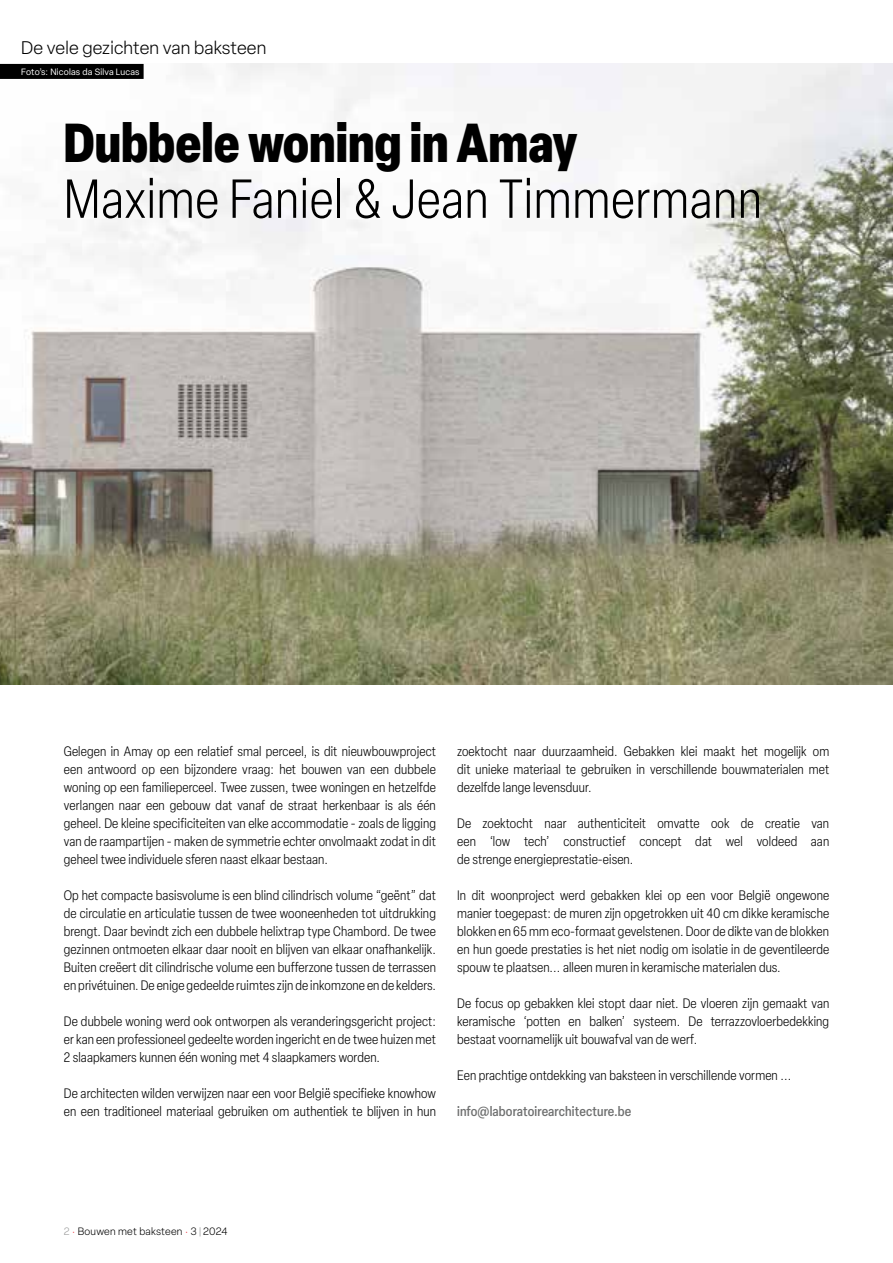
<style>
.page{position:relative;width:893px;height:1263px;background:#fff}
.page>*{position:absolute;margin:0;border:0;box-sizing:border-box;transform-origin:0 0}
.t1{font:300 condensed 54px "Elza";letter-spacing:.015em;color:#000;scale:.96 1}
.t2{font:900 condensed 54px "Elza";color:#000;scale:.91 1}
.t3{font:300 18px "Elza";letter-spacing:.01em;color:#000}
.t4{font:300 condensed 13.5px/18px "Elza";letter-spacing:.01em;color:#000;text-align:justify}
.t5{font:500 condensed 13.5px "Elza";letter-spacing:.01em;color:#6f7070}
.t6{font:300 10.5px "Elza";letter-spacing:.025em;color:#000}
.t7{font:9px "Elza";letter-spacing:.025em;color:#fff}
.s1{color:#9d9e9e}
.s2{color:#e7000e}
</style>
<div class="page">
<img style="left:0;top:64px;width:893px;height:620px">
<div style="left:0;top:64px;width:144px;height:15px;background:#000"></div>
<h2 class="t3" style="left:21px;top:36px;width:247px">De vele gezichten van baksteen</h2>
<p class="t7" style="left:21px;top:65px;width:120px">Foto’s: Nicolas da Silva Lucas</p>
<h1 class="t2" style="left:64px;top:104px;width:566px">Dubbele woning in Amay</h1>
<h1 class="t1" style="left:64px;top:164px;width:729px">Maxime Faniel &amp; Jean Timmermann</h1>
<p class="t4" style="left:64px;top:742px;width:374px">Gelegen in Amay op een relatief smal perceel, is dit nieuwbouwproject een antwoord op een bijzondere vraag: het bouwen van een dubbele woning op een familieperceel. Twee zussen, twee woningen en hetzelfde verlangen naar een gebouw dat vanaf de straat herkenbaar is als één geheel. De kleine specificiteiten van elke accommodatie - zoals de ligging van de raampartijen - maken de symmetrie echter onvolmaakt zodat in dit geheel twee individuele sferen naast elkaar bestaan.</p>
<p class="t4" style="left:64px;top:886px;width:374px">Op het compacte basisvolume is een blind cilindrisch volume “geënt” dat de circulatie en articulatie tussen de twee wooneenheden tot uitdrukking brengt. Daar bevindt zich een dubbele helixtrap type Chambord. De twee gezinnen ontmoeten elkaar daar nooit en blijven van elkaar onafhankelijk.<br>Buiten creëert dit cilindrische volume een bufferzone tussen de terrassen en privétuinen. De enige gedeelde ruimtes zijn de inkomzone en de kelders.</p>
<p class="t4" style="left:64px;top:1012px;width:374px">De dubbele woning werd ook ontworpen als veranderingsgericht project: er kan een professioneel gedeelte worden ingericht en de twee huizen met 2 slaapkamers kunnen één woning met 4 slaapkamers worden.</p>
<p class="t4" style="left:64px;top:1084px;width:374px">De architecten wilden verwijzen naar een voor België specifieke knowhow en een traditioneel materiaal gebruiken om authentiek te blijven in hun</p>
<p class="t4" style="left:457px;top:742px;width:374px">zoektocht naar duurzaamheid. Gebakken klei maakt het mogelijk om dit unieke materiaal te gebruiken in verschillende bouwmaterialen met dezelfde lange levensduur.</p>
<p class="t4" style="left:457px;top:814px;width:374px">De zoektocht naar authenticiteit omvatte ook de creatie van een ‘low tech’ constructief concept dat wel voldeed aan de strenge energieprestatie-eisen.</p>
<p class="t4" style="left:457px;top:886px;width:374px">In dit woonproject werd gebakken klei op een voor België ongewone manier toegepast: de muren zijn opgetrokken uit 40 cm dikke keramische blokken en 65 mm eco-formaat gevelstenen. Door de dikte van de blokken en hun goede prestaties is het niet nodig om isolatie in de geventileerde spouw te plaatsen... alleen muren in keramische materialen dus.</p>
<p class="t4" style="left:457px;top:994px;width:374px">De focus op gebakken klei stopt daar niet. De vloeren zijn gemaakt van keramische ‘potten en balken’ systeem. De terrazzovloerbedekking bestaat voornamelijk uit bouwafval van de werf.</p>
<p class="t4" style="left:457px;top:1066px;width:336px">Een prachtige ontdekking van baksteen in verschillende vormen ...</p>
<p class="t5" style="left:457px;top:1102px;width:176px">info@laboratoirearchitecture.be</p>
<p class="t6" style="left:64px;top:1224px;width:165px"><span class="s1">2</span> <span class="s2">·</span> Bouwen met baksteen <span class="s2">·</span> 3<span class="s1">|</span> 2024</p>
</div>
